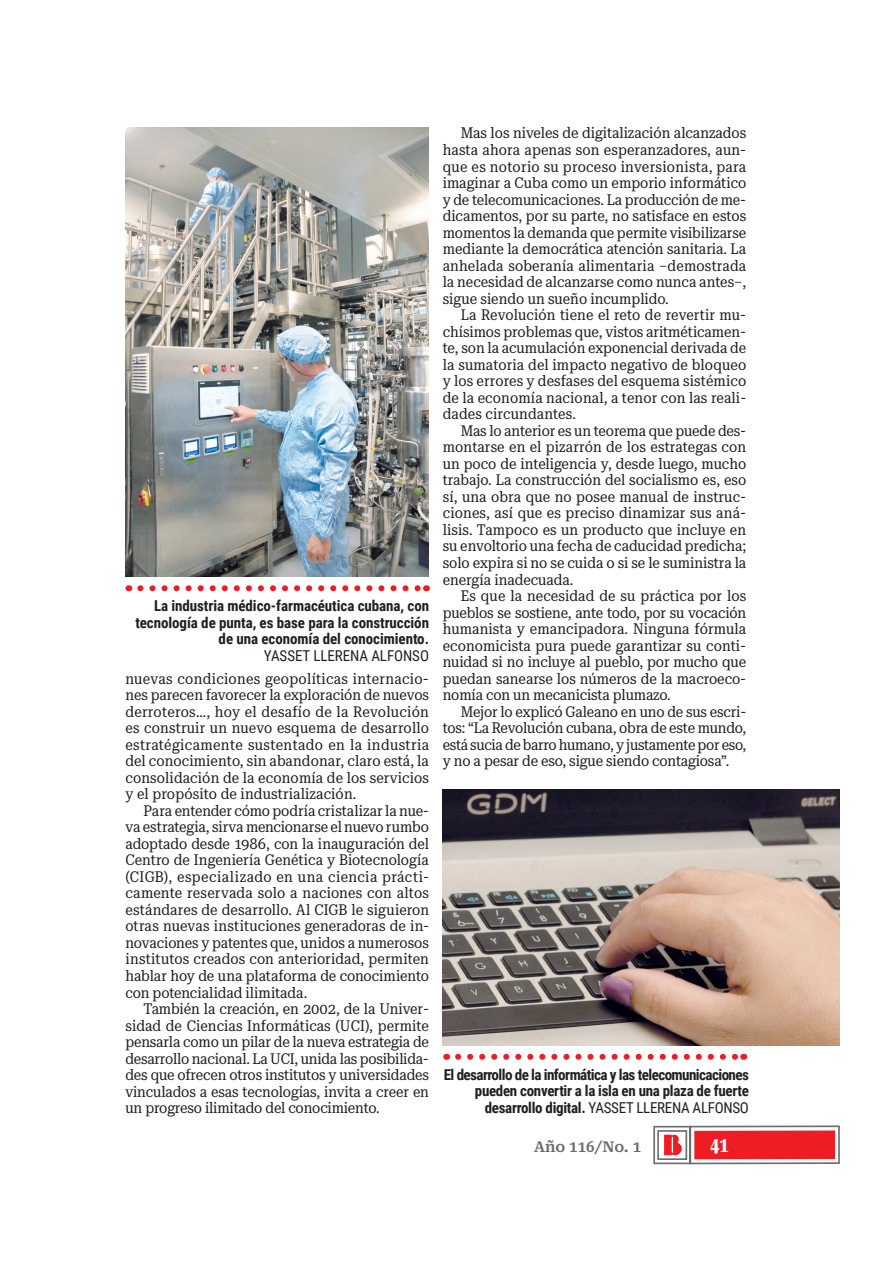
<style>
.page{position:relative;width:893px;height:1276px;background:#fff}
.page>*{position:absolute;margin:0;border:0;box-sizing:border-box;transform-origin:0 0}
.t1{font:700 ultra-condensed 21px "Roboto Serif 120 pt";color:#fff}
.t2{font:15px/16.5px "Roboto Serif 28 pt Condensed";color:#231f20;text-align:justify}
.t3{font:700 15px/16.5px "Roboto Condensed";letter-spacing:-.04em;color:#231f20;text-align:right}
.t4{font:700 15px/16.5px "Roboto Condensed";letter-spacing:-.005em;color:#231f20;text-align:right}
.t5{font:15px "Roboto Condensed";letter-spacing:-.005em;color:#231f20}
.t6{font:600 15px "Roboto Serif";color:#6c6d70}
.s1{font-weight:400}
</style>
<div class="page">
<svg style="left:653px;top:1125px;width:187px;height:40px"></svg>
<div style="left:694px;top:1130px;width:141px;height:29px;background:#ee1d23"></div>
<svg style="left:458px;top:1053px;width:279px;height:6px"></svg>
<img style="left:443px;top:790px;width:397px;height:255px">
<svg style="left:140px;top:585px;width:280px;height:6px"></svg>
<img style="left:125px;top:128px;width:304px;height:448px">
<p class="t4" style="left:135px;top:598px;width:295px">La industria médico-farmacéutica cubana, con tecnología de punta, es base para la construcción de una economía del conocimiento.</p>
<p class="t5" style="left:264px;top:647px;width:167px">YASSET LLERENA ALFONSO</p>
<p class="t2" style="left:125px;top:670px;width:305px">nuevas condiciones geopolíticas internacio&shy;nes parecen favorecer la exploración de nuevos derroteros…, hoy el desafío de la Revolución es construir un nuevo esquema de desarrollo estratégicamente sustentado en la industria del conocimiento, sin abandonar, claro está, la consolidación de la economía de los servicios y el propósito de industrialización.</p>
<p class="t2" style="left:125px;top:802px;width:305px;text-indent:18px">Para entender cómo podría cristalizar la nue&shy;va estrategia, sirva mencionarse el nuevo rumbo adoptado desde 1986, con la inauguración del Centro de Ingeniería Genética y Biotecnología (CIGB), especializado en una ciencia prácti&shy;camente reservada solo a naciones con altos estándares de desarrollo. Al CIGB le siguieron otras nuevas instituciones generadoras de in&shy;novaciones y patentes que, unidos a numerosos institutos creados con anterioridad, permiten hablar hoy de una plataforma de conocimiento con potencialidad ilimitada.</p>
<p class="t2" style="left:125px;top:1000px;width:305px;text-indent:18px">También la creación, en 2002, de la Univer&shy;sidad de Ciencias Informáticas (UCI), permite pensarla como un pilar de la nueva estrategia de desarrollo nacional. La UCI, unida las posibilida&shy;des que ofrecen otros institutos y universidades vinculados a esas tecnologías, invita a creer en un progreso ilimitado del conocimiento.</p>
<p class="t2" style="left:443px;top:125px;width:305px;text-indent:18px">Mas los niveles de digitalización alcanzados hasta ahora apenas son esperanzadores, aun&shy;que es notorio su proceso inversionista, para imaginar a Cuba como un emporio informático y de telecomunicaciones. La producción de me&shy;dicamentos, por su parte, no satisface en estos momentos la demanda que permite visibilizarse mediante la democrática atención sanitaria. La anhelada soberanía alimentaria –demostrada la necesidad de alcanzarse como nunca antes–, sigue siendo un sueño incumplido.</p>
<p class="t2" style="left:443px;top:307px;width:305px;text-indent:18px">La Revolución tiene el reto de revertir mu&shy;chísimos problemas que, vistos aritméticamen&shy;te, son la acumulación exponencial derivada de la sumatoria del impacto negativo de bloqueo y los errores y desfases del esquema sistémico de la economía nacional, a tenor con las reali&shy;dades circundantes.</p>
<p class="t2" style="left:443px;top:422px;width:305px;text-indent:18px">Mas lo anterior es un teorema que puede des&shy;montarse en el pizarrón de los estrategas con un poco de inteligencia y, desde luego, mucho trabajo. La construcción del socialismo es, eso sí, una obra que no posee manual de instruc&shy;ciones, así que es preciso dinamizar sus aná&shy;lisis. Tampoco es un producto que incluye en su envoltorio una fecha de caducidad predicha; solo expira si no se cuida o si se le suministra la energía inadecuada.</p>
<p class="t2" style="left:443px;top:587px;width:305px;text-indent:18px">Es que la necesidad de su práctica por los pueblos se sostiene, ante todo, por su vocación humanista y emancipadora. Ninguna fórmula economicista pura puede garantizar su conti&shy;nuidad si no incluye al pueblo, por mucho que puedan sanearse los números de la macroeco&shy;nomía con un mecanicista plumazo.</p>
<p class="t2" style="left:443px;top:703px;width:305px;text-indent:18px">Mejor lo explicó Galeano en uno de sus escri&shy;tos: “La Revolución cubana, obra de este mundo, está sucia de barro humano, y justamente por eso, y no a pesar de eso, sigue siendo contagiosa”.</p>
<p class="t3" style="left:444px;top:1066px;width:307px">El desarrollo de la informática y las telecomunicaciones pueden convertir a la isla en una plaza de fuerte desarrollo digital. <span class="s1">YASSET LLERENA ALFONSO</span></p>
<p class="t6" style="left:534px;top:1138px;width:109px">Año 116/No. 1</p>
<h1 class="t1" style="left:710px;top:1132px;width:20px">41</h1>
</div>
